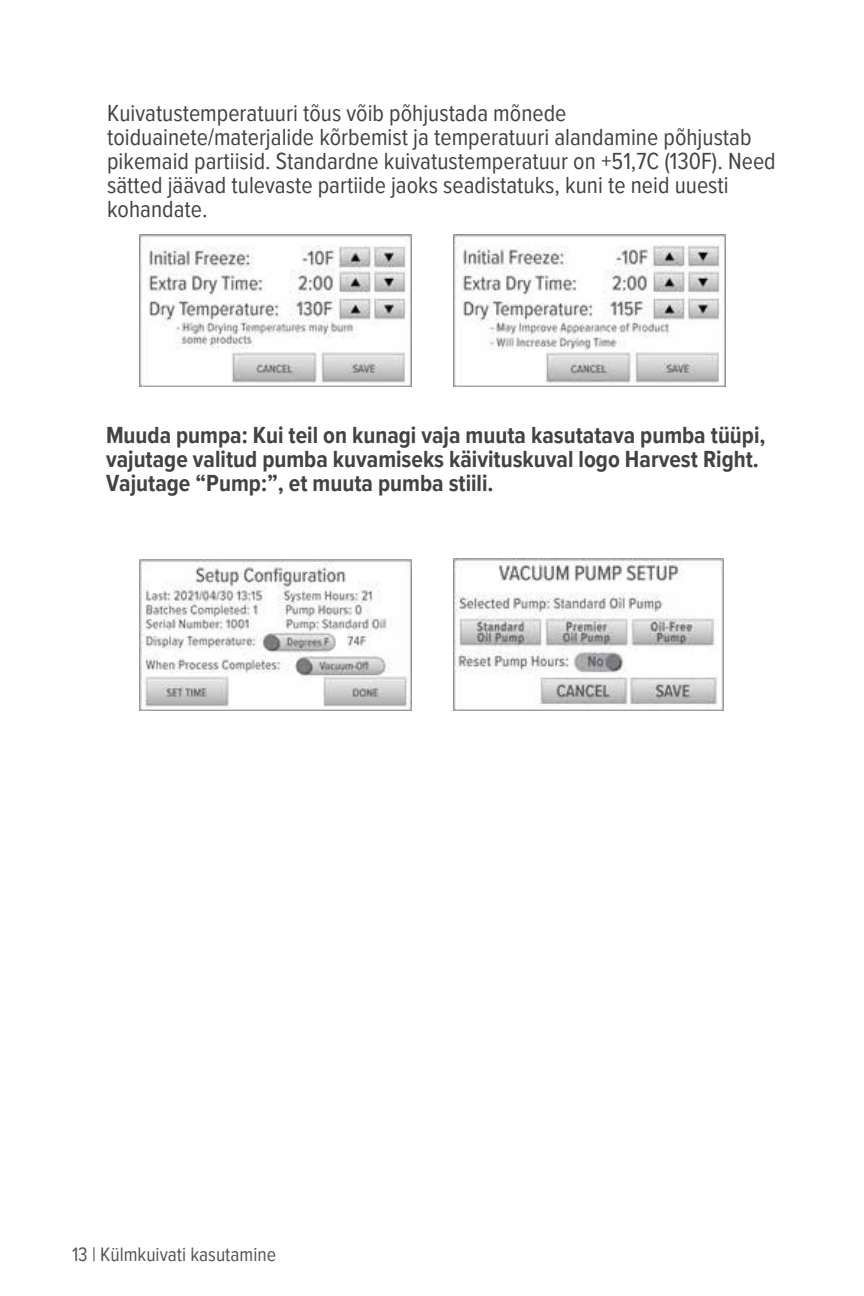
<style>
.page{position:relative;width:864px;height:1296px;background:#fff}
.page>*{position:absolute;margin:0;border:0;box-sizing:border-box;transform-origin:0 0}
.t1{font:24px/24px "Proxima Nova Cond";color:#454244}
.t2{font:700 24px/24px "Proxima Nova Cond";color:#454244}
.t3{font:20px "Proxima Nova Cond";color:#545555}
</style>
<div class="page">
<img style="left:454px;top:235px;width:271px;height:151px">
<img style="left:140px;top:235px;width:271px;height:151px">
<img style="left:140px;top:559px;width:271px;height:152px">
<img style="left:454px;top:559px;width:270px;height:151px">
<p class="t1" style="left:107px;top:102px;width:670px">Kuivatustemperatuuri tõus võib põhjustada mõnede toiduainete/materjalide kõrbemist ja temperatuuri alandamine põhjustab pikemaid partiisid. Standardne kuivatustemperatuur on +51,7C (130F). Need sätted jäävad tulevaste partiide jaoks seadistatuks, kuni te neid uuesti kohandate.</p>
<p class="t2" style="left:106px;top:424px;width:661px">Muuda pumpa: Kui teil on kunagi vaja muuta kasutatava pumba tüüpi, vajutage valitud pumba kuvamiseks käivituskuval logo Harvest Right.<br>Vajutage “Pump:”, et muuta pumba stiili.</p>
<h2 class="t3" style="left:72px;top:1243px;width:206px">13 | Külmkuivati kasutamine</h2>
</div>
